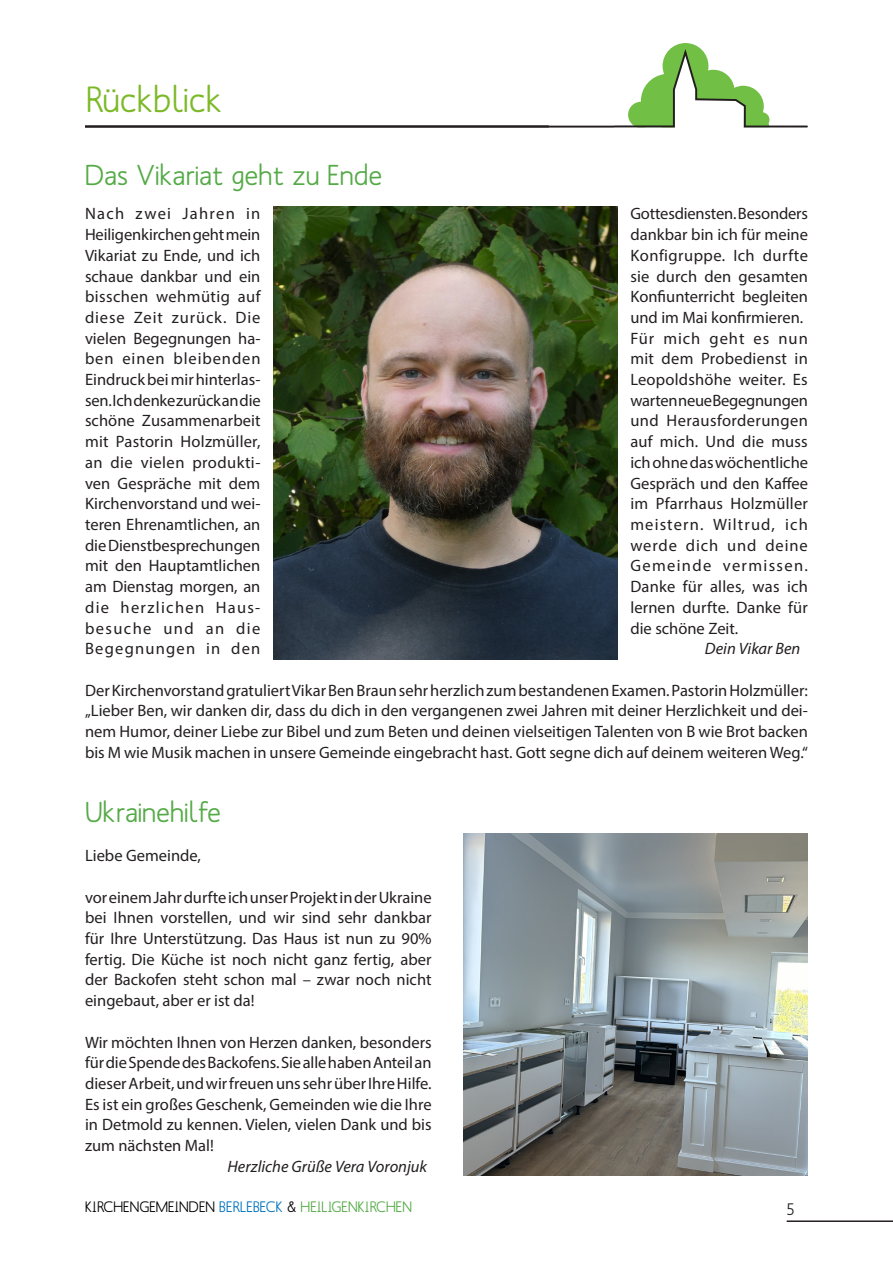
<style>
.page{position:relative;width:893px;height:1263px;background:#fff}
.page>*{position:absolute;margin:0;border:0;box-sizing:border-box;transform-origin:0 0}
.Rubrik{font:500 36px "Mank Sans";color:#7cb927}
.Head_HK{font:500 28.5px "Mank Sans";color:#54aa46}
.Fließtext{font:16.5px/20.7px "Myriad Pro";color:#231f20;text-align:justify}
.Fließtext-2{font:italic 16.5px "Myriad Pro";color:#231f20}
.t1{font:500 16.5px "Mank Sans";color:#231f20}
.t2{font:500 15px "Mank Sans";color:#000}
.s1{color:#0072bc}
.s2{color:#54aa46}
</style>
<div class="page">
<hr style="left:787px;top:1220px;width:106px;height:2px;background:#231f20">
<hr style="left:85px;top:125px;width:464px;height:2px;background:#231f20">
<hr style="left:85px;top:126px;width:604px;height:2px;background:#231f20">
<svg style="left:614px;top:43px;width:194px;height:84px"></svg>
<img style="left:463px;top:833px;width:345px;height:343px">
<img style="left:273px;top:206px;width:345px;height:453px">
<p class="Rubrik" style="left:85px;top:77px;width:139px">Rückblick</p>
<p class="Head_HK" style="left:85px;top:157px;width:299px">Das Vikariat geht zu Ende</p>
<p class="Fließtext" style="left:85px;top:203px;width:177px">Nach zwei Jahren in Heiligenkirchen geht mein Vikariat zu Ende, und ich schaue dankbar und ein bisschen wehmütig auf diese Zeit zurück. Die vielen Begegnungen ha&shy;ben einen bleibenden Eindruck bei mir hinterlas&shy;sen. Ich denke zurück an die schöne Zusammenarbeit mit Pastorin Holzmüller, an die vielen produkti&shy;ven Gespräche mit dem Kirchenvorstand und wei&shy;teren Ehrenamtlichen, an die Dienstbesprechungen mit den Hauptamtlichen am Dienstag morgen, an die herzlichen Haus&shy;besuche und an die Begegnungen in den</p>
<p class="Fließtext" style="left:630px;top:203px;width:179px">Gottesdiensten. Besonders dankbar bin ich für meine Konfigruppe. Ich durfte sie durch den gesamten Konfiunterricht begleiten und im Mai konfirmieren.</p>
<p class="Fließtext" style="left:630px;top:327px;width:179px">Für mich geht es nun mit dem Probedienst in Leopoldshöhe weiter. Es warten neue Begegnungen und Herausforderungen auf mich. Und die muss ich ohne das wöchentliche Gespräch und den Kaffee im Pfarrhaus Holzmüller meistern. Wiltrud, ich werde dich und deine Gemeinde vermissen.<br>Danke für alles, was ich lernen durfte. Danke für die schöne Zeit.</p>
<p class="Fließtext-2" style="left:705px;top:638px;width:97px">Dein Vikar Ben</p>
<p class="Fließtext" style="left:85px;top:679px;width:724px">Der Kirchenvorstand gratuliert Vikar Ben Braun sehr herzlich zum bestandenen Examen. Pastorin Holzmüller: „Lieber Ben, wir danken dir, dass du dich in den vergangenen zwei Jahren mit deiner Herzlichkeit und dei&shy;nem Humor, deiner Liebe zur Bibel und zum Beten und deinen vielseitigen Talenten von B wie Brot backen bis M wie Musik machen in unsere Gemeinde eingebracht hast. Gott segne dich auf deinem weiteren Weg.“</p>
<p class="Head_HK" style="left:85px;top:794px;width:138px">Ukrainehilfe</p>
<p class="Fließtext" style="left:85px;top:845px;width:117px">Liebe Gemeinde,</p>
<p class="Fließtext" style="left:85px;top:886px;width:348px">vor einem Jahr durfte ich unser Projekt in der Ukraine bei Ihnen vorstellen, und wir sind sehr dankbar für Ihre Unterstützung. Das Haus ist nun zu 90% fertig. Die Küche ist noch nicht ganz fertig, aber der Backofen steht schon mal – zwar noch nicht eingebaut, aber er ist da!</p>
<p class="Fließtext" style="left:85px;top:1031px;width:348px">Wir möchten Ihnen von Herzen danken, besonders für die Spende des Backofens. Sie alle haben Anteil an dieser Arbeit, und wir freuen uns sehr über Ihre Hilfe.</p>
<p class="Fließtext" style="left:85px;top:1093px;width:348px">Es ist ein großes Geschenk, Gemeinden wie die Ihre in Detmold zu kennen. Vielen, vielen Dank und bis zum nächsten Mal!</p>
<p class="Fließtext-2" style="left:228px;top:1156px;width:201px">Herzliche Grüße Vera Voronjuk</p>
<p class="t2" style="left:85px;top:1197px;width:328px">KIRCHENGEMEINDEN <span class="s1">BERLEBECK</span> &amp; <span class="s2">HEILIGENKIRCHEN</span></p>
<p class="t1" style="left:787px;top:1199px;width:9px">5</p>
</div>
